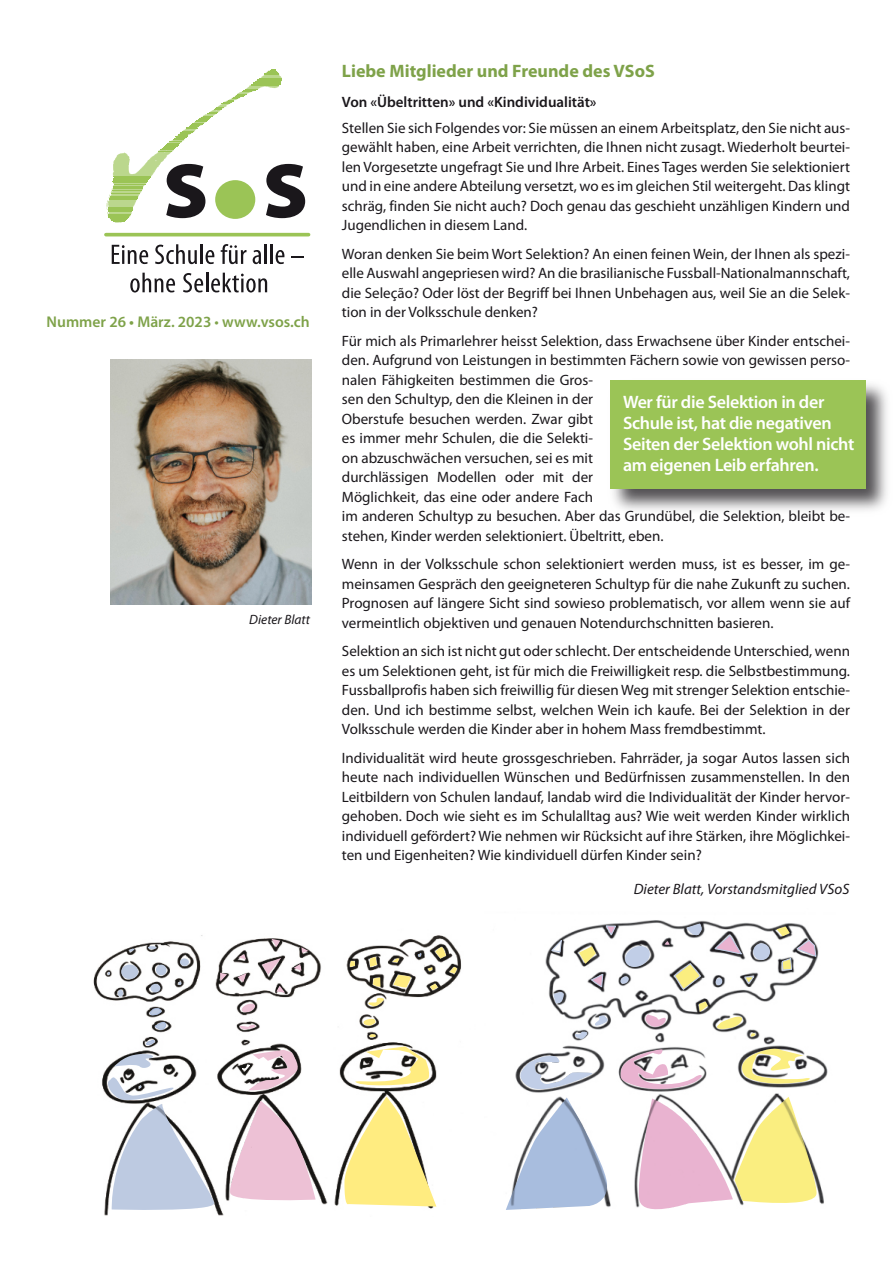
<style>
.page{position:relative;width:893px;height:1263px;background:#fff}
.page>*{position:absolute;margin:0;border:0;box-sizing:border-box;transform-origin:0 0}
.t1{font:600 18px/21px "Myriad Pro";letter-spacing:-.02em;color:#fff}
.t2{font:700 18px "Myriad Pro";color:#7ea249}
.t3{font:600 15.6px "Myriad Pro";color:#7ea249}
.t4{font:15px/19.5px "Myriad Pro";color:#1a171b;text-align:justify}
.t5{font:600 15px "Myriad Pro";color:#1a171b}
.t6{font:italic 15px "Myriad Pro";color:#1a171b}
.t7{font:italic 13.5px "Myriad Pro";color:#1a171b}
.s1{font-weight:400}
</style>
<div class="page">
<img style="left:111px;top:359px;width:200px;height:246px">
<svg style="left:106px;top:69px;width:199px;height:154px"></svg>
<div style="left:215px;top:180px;width:40px;height:39px;background:#9bc456;border-radius:50%"></div>
<hr style="left:106px;top:233px;width:203px;height:3px;background:#9bc456">
<svg style="left:112px;top:245px;width:36px;height:19px"></svg>
<svg style="left:155px;top:244px;width:42px;height:20px"></svg>
<hr style="left:200px;top:244px;width:3px;height:20px;background:#1a171b">
<svg style="left:205px;top:250px;width:9px;height:14px"></svg>
<svg style="left:221px;top:244px;width:25px;height:20px"></svg>
<svg style="left:253px;top:250px;width:8px;height:14px"></svg>
<hr style="left:264px;top:244px;width:3px;height:20px;background:#1a171b">
<hr style="left:270px;top:244px;width:3px;height:20px;background:#1a171b">
<svg style="left:276px;top:250px;width:8px;height:14px"></svg>
<svg style="left:291px;top:256px;width:13px;height:1px"></svg>
<svg style="left:130px;top:273px;width:45px;height:19px"></svg>
<svg style="left:183px;top:273px;width:84px;height:19px"></svg>
<img style="left:610px;top:380px;width:277px;height:131px">
<div style="left:610px;top:381px;width:255px;height:108px;background:#9bc456"></div>
<img style="left:93px;top:935px;width:369px;height:281px">
<svg style="left:129px;top:948px;width:7px;height:5px"></svg>
<svg style="left:146px;top:1039px;width:9px;height:7px"></svg>
<svg style="left:240px;top:1024px;width:16px;height:6px"></svg>
<img style="left:112px;top:1104px;width:102px;height:106px">
<img style="left:230px;top:1101px;width:86px;height:99px">
<svg style="left:344px;top:1096px;width:92px;height:112px"></svg>
<svg style="left:106px;top:1052px;width:68px;height:52px"></svg>
<svg style="left:242px;top:1050px;width:58px;height:40px"></svg>
<svg style="left:346px;top:1046px;width:84px;height:42px"></svg>
<svg style="left:262px;top:958px;width:19px;height:17px"></svg>
<svg style="left:294px;top:964px;width:7px;height:7px"></svg>
<svg style="left:238px;top:954px;width:8px;height:5px"></svg>
<svg style="left:237px;top:973px;width:9px;height:9px"></svg>
<svg style="left:276px;top:986px;width:9px;height:7px"></svg>
<svg style="left:271px;top:939px;width:9px;height:8px"></svg>
<svg style="left:301px;top:947px;width:7px;height:6px"></svg>
<svg style="left:220px;top:973px;width:7px;height:8px"></svg>
<div style="left:121px;top:964px;width:17px;height:15px;background:#bdcae1;border-radius:50%"></div>
<div style="left:150px;top:984px;width:10px;height:8px;background:#bdcae1;border-radius:50%"></div>
<div style="left:156px;top:964px;width:10px;height:11px;background:#bdcae1;border-radius:50%"></div>
<svg style="left:118px;top:990px;width:5px;height:7px"></svg>
<div style="left:180px;top:958px;width:9px;height:8px;background:#bdcae1;border-radius:50%"></div>
<svg style="left:148px;top:946px;width:9px;height:3px"></svg>
<svg style="left:150px;top:1008px;width:18px;height:23px"></svg>
<svg style="left:241px;top:1003px;width:15px;height:10px"></svg>
<svg style="left:350px;top:961px;width:5px;height:6px"></svg>
<svg style="left:361px;top:947px;width:99px;height:90px"></svg>
<img style="left:515px;top:920px;width:313px;height:290px">
<svg style="left:750px;top:1032px;width:6px;height:5px"></svg>
<svg style="left:579px;top:946px;width:17px;height:18px"></svg>
<svg style="left:664px;top:941px;width:6px;height:4px"></svg>
<svg style="left:699px;top:1001px;width:45px;height:28px"></svg>
<svg style="left:643px;top:1014px;width:24px;height:14px"></svg>
<svg style="left:591px;top:974px;width:12px;height:13px"></svg>
<div style="left:753px;top:943px;width:17px;height:17px;background:#c1cee7;border-radius:50%"></div>
<svg style="left:715px;top:978px;width:8px;height:8px"></svg>
<svg style="left:687px;top:924px;width:15px;height:11px"></svg>
<svg style="left:554px;top:992px;width:10px;height:12px"></svg>
<svg style="left:620px;top:976px;width:9px;height:8px"></svg>
<svg style="left:739px;top:1045px;width:73px;height:39px"></svg>
<svg style="left:619px;top:1048px;width:84px;height:44px"></svg>
<img style="left:520px;top:1056px;width:72px;height:33px">
<img style="left:735px;top:1097px;width:81px;height:106px">
<img style="left:639px;top:1098px;width:94px;height:111px">
<img style="left:506px;top:1097px;width:101px;height:113px">
<svg style="left:574px;top:1031px;width:13px;height:8px"></svg>
<svg style="left:594px;top:1015px;width:14px;height:11px"></svg>
<svg style="left:623px;top:944px;width:28px;height:24px"></svg>
<svg style="left:606px;top:926px;width:10px;height:9px"></svg>
<svg style="left:715px;top:935px;width:27px;height:19px"></svg>
<svg style="left:551px;top:940px;width:11px;height:12px"></svg>
<svg style="left:674px;top:963px;width:27px;height:27px"></svg>
<svg style="left:745px;top:976px;width:9px;height:8px"></svg>
<svg style="left:777px;top:926px;width:39px;height:44px"></svg>
<p class="t3" style="left:47px;top:316px;width:265px">Nummer 26 • März. 2023 <span class="s1">•</span> www.vsos.ch</p>
<p class="t7" style="left:249px;top:614px;width:62px">Dieter Blatt</p>
<p class="t2" style="left:342px;top:64px;width:314px">Liebe Mitglieder und Freunde des VSoS</p>
<p class="t5" style="left:342px;top:96px;width:256px">Von «Übeltritten» und «Kindividualität»</p>
<p class="t4" style="left:342px;top:119px;width:510px">Stellen Sie sich Folgendes vor: Sie müssen an einem Arbeitsplatz, den Sie nicht aus&shy;gewählt haben, eine Arbeit verrichten, die Ihnen nicht zusagt. Wiederholt beurtei&shy;len Vorgesetzte ungefragt Sie und Ihre Arbeit. Eines Tages werden Sie selektioniert und in eine andere Abteilung versetzt, wo es im gleichen Stil weitergeht. Das klingt schräg, finden Sie nicht auch? Doch genau das geschieht unzähligen Kindern und Jugendlichen in diesem Land.</p>
<p class="t4" style="left:342px;top:245px;width:510px">Woran denken Sie beim Wort Selektion? An einen feinen Wein, der Ihnen als spezi&shy;elle Auswahl angepriesen wird? An die brasilianische Fussball-Nationalmannschaft, die Seleção? Oder löst der Begriff bei Ihnen Unbehagen aus, weil Sie an die Selek&shy;tion in der Volksschule denken?</p>
<p class="t4" style="left:342px;top:332px;width:510px;text-align:left">Für mich als Primarlehrer heisst Selektion, dass Erwachsene über Kinder entschei&shy;den. Aufgrund von Leistungen in bestimmten Fächern sowie von gewissen perso&shy;nalen Fähigkeiten bestimmen die Gros-<br>sen den Schultyp, den die Kleinen in der<br>Oberstufe besuchen werden. Zwar gibt<br>es immer mehr Schulen, die die Selekti-<br>on abzuschwächen versuchen, sei es mit<br>durchlässigen Modellen oder mit der<br>Möglichkeit, das eine oder andere Fach<br>im anderen Schultyp zu besuchen. Aber das Grundübel, die Selektion, bleibt be&shy;stehen, Kinder werden selektioniert. Übeltritt, eben.</p>
<p class="t4" style="left:342px;top:556px;width:510px">Wenn in der Volksschule schon selektioniert werden muss, ist es besser, im ge&shy;meinsamen Gespräch den geeigneteren Schultyp für die nahe Zukunft zu suchen.<br>Prognosen auf längere Sicht sind sowieso problematisch, vor allem wenn sie auf vermeintlich objektiven und genauen Notendurchschnitten basieren.</p>
<p class="t4" style="left:342px;top:643px;width:510px">Selektion an sich ist nicht gut oder schlecht. Der entscheidende Unterschied, wenn es um Selektionen geht, ist für mich die Freiwilligkeit resp. die Selbstbestimmung.<br>Fussballprofis haben sich freiwillig für diesen Weg mit strenger Selektion entschie&shy;den. Und ich bestimme selbst, welchen Wein ich kaufe. Bei der Selektion in der Volksschule werden die Kinder aber in hohem Mass fremdbestimmt.</p>
<p class="t4" style="left:342px;top:749px;width:510px">Individualität wird heute grossgeschrieben. Fahrräder, ja sogar Autos lassen sich heute nach individuellen Wünschen und Bedürfnissen zusammenstellen. In den Leitbildern von Schulen landauf, landab wird die Individualität der Kinder hervor&shy;gehoben. Doch wie sieht es im Schulalltag aus? Wie weit werden Kinder wirklich individuell gefördert? Wie nehmen wir Rücksicht auf ihre Stärken, ihre Möglichkei&shy;ten und Eigenheiten? Wie kindividuell dürfen Kinder sein?</p>
<p class="t6" style="left:634px;top:882px;width:217px">Dieter Blatt, Vorstandsmitglied VSoS</p>
<p class="t1" style="left:623px;top:393px;width:233px">Wer für die Selektion in der<br>Schule ist, hat die negativen<br>Seiten der Selektion wohl nicht am eigenen Leib erfahren.</p>
</div>
